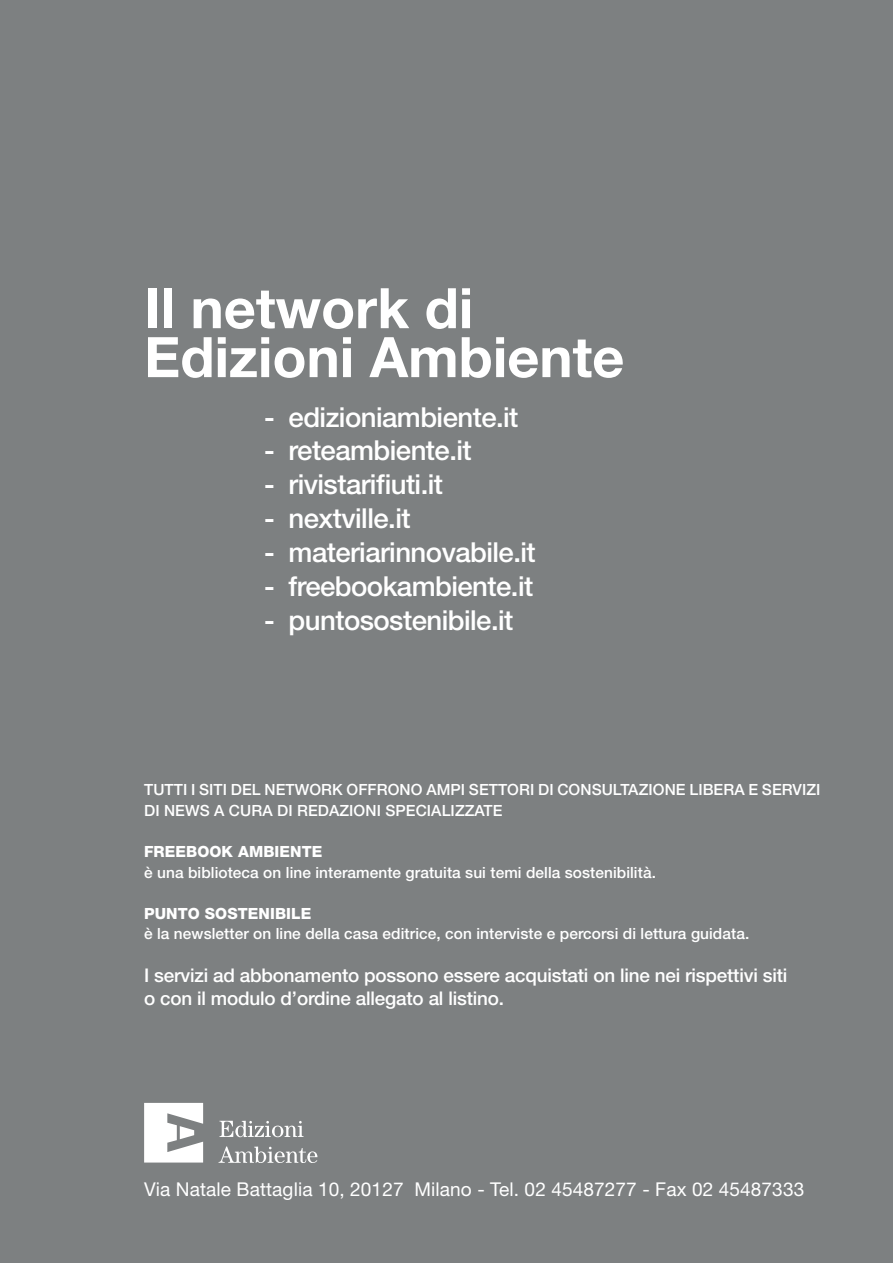
<style>
.page{position:relative;width:893px;height:1263px;background:#7d8081}
.page>*{position:absolute;margin:0;border:0;box-sizing:border-box;transform-origin:0 0}
.t1{font:700 55.95px/48.9px "Helvetica Neue LT Std";color:#fff}
.t2{font:500 27.6px "Helvetica Neue LT Std";letter-spacing:-.02em;color:#fff}
.t3{font:19.05px "Helvetica Neue LT Std";letter-spacing:.005em;color:#fff}
.t4{font:500 18.9px/22.4px "Helvetica Neue LT Std";letter-spacing:-.01em;color:#fff}
.t5{font:500 15.45px/20.5px "Helvetica Neue LT Std";letter-spacing:.005em;color:#fff}
.t6{font:800 15.45px "Helvetica Neue LT Std";letter-spacing:.005em;color:#fff}
</style>
<div class="page">
<svg style="left:144px;top:1103px;width:59px;height:59px"></svg>
<svg style="left:219px;top:1121px;width:84px;height:16px"></svg>
<svg style="left:219px;top:1146px;width:98px;height:16px"></svg>
<h1 class="t1" style="left:144px;top:283px;width:482px">Il network di<br>Edizioni Ambiente</h1>
<h2 class="t2" style="left:264px;top:400px;width:256px">- edizioniambiente.it</h2>
<h2 class="t2" style="left:264px;top:434px;width:209px">- reteambiente.it</h2>
<h2 class="t2" style="left:264px;top:468px;width:180px">- rivistarifiuti.it</h2>
<h2 class="t2" style="left:264px;top:502px;width:148px">- nextville.it</h2>
<h2 class="t2" style="left:264px;top:536px;width:273px">- materiarinnovabile.it</h2>
<h2 class="t2" style="left:264px;top:570px;width:271px">- freebookambiente.it</h2>
<h2 class="t2" style="left:264px;top:604px;width:251px">- puntosostenibile.it</h2>
<p class="t5" style="left:144px;top:779px;width:678px">TUTTI I SITI DEL NETWORK OFFRONO AMPI SETTORI DI CONSULTAZIONE LIBERA E SERVIZI<br>DI NEWS A CURA DI REDAZIONI SPECIALIZZATE</p>
<p class="t6" style="left:144px;top:842px;width:180px">FREEBOOK AMBIENTE</p>
<p class="t5" style="left:144px;top:862px;width:513px">è una biblioteca on line interamente gratuita sui temi della sostenibilità.</p>
<p class="t6" style="left:144px;top:904px;width:169px">PUNTO SOSTENIBILE</p>
<p class="t5" style="left:144px;top:923px;width:607px">è la newsletter on line della casa editrice, con interviste e percorsi di lettura guidata.</p>
<p class="t4" style="left:144px;top:964px;width:645px">I servizi ad abbonamento possono essere acquistati on line nei rispettivi siti o con il modulo d’ordine allegato al listino.</p>
<p class="t3" style="left:144px;top:1177px;width:662px">Via Natale Battaglia 10, 20127 Milano - Tel. 02 45487277 - Fax 02 45487333</p>
</div>
